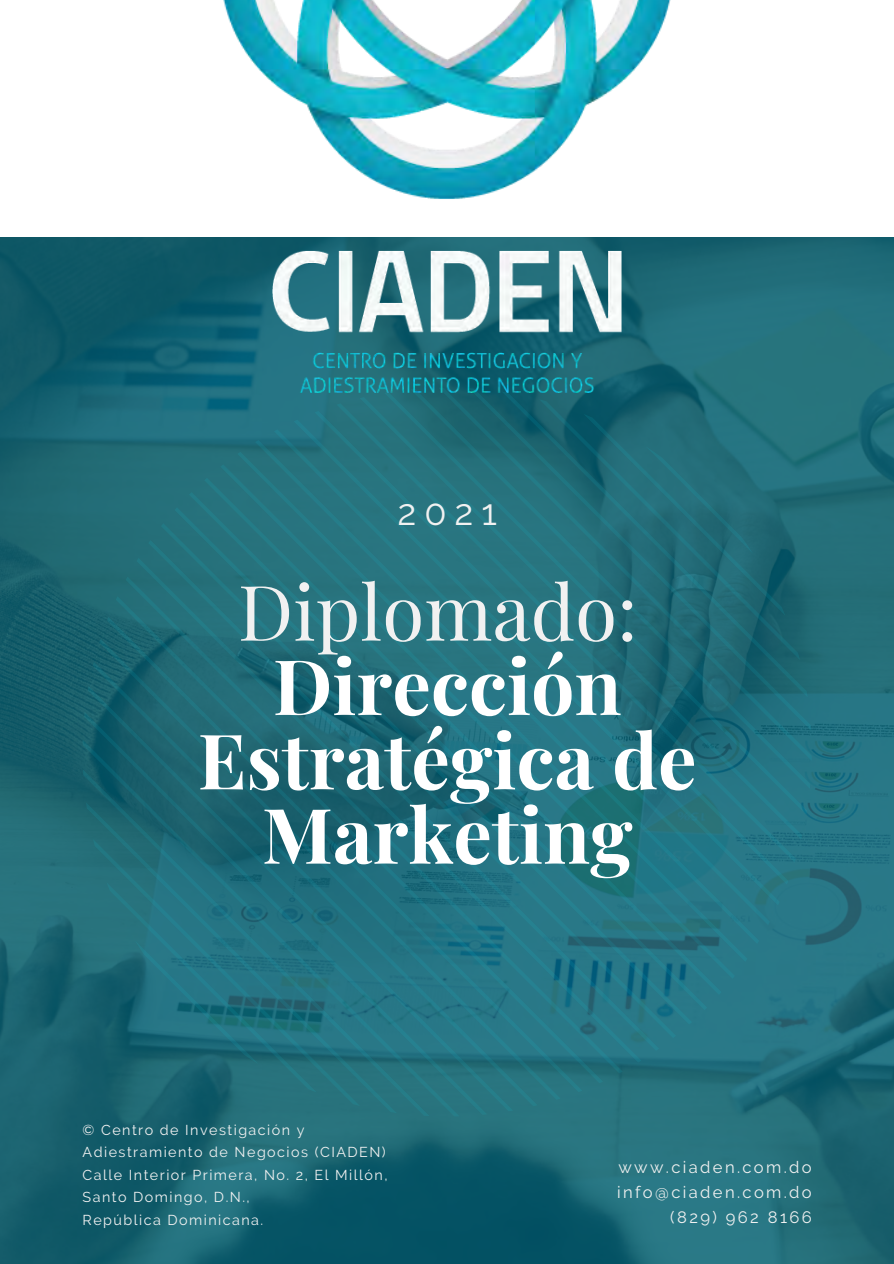
<style>
.page{position:relative;width:894px;height:1264px;background:#fff}
.page>*{position:absolute;margin:0;border:0;box-sizing:border-box;transform-origin:0 0}
.t1{font:700 76.65px/74.2px "Playfair Display";color:#fff;text-align:center}
.t2{font:76.65px "Playfair Display";color:#f1f1f1}
.t3{font:36.15px "Raleway";color:#f1f1f1}
.t4{font:16.5px "Raleway";letter-spacing:.145em;color:#f1f1f1}
.t5{font:14.25px/22.5px "Raleway";letter-spacing:.1em;color:#f1f1f1}
</style>
<div class="page">
<img style="left:0;top:237px;width:893px;height:1026px">
<svg style="left:88px;top:686px;width:425px;height:425px;fill:#236d77"></svg>
<svg style="left:93px;top:661px;width:444px;height:445px;fill:#246e78"></svg>
<svg style="left:99px;top:638px;width:461px;height:461px;fill:#236d77"></svg>
<svg style="left:107px;top:617px;width:475px;height:475px;fill:#246f79"></svg>
<svg style="left:116px;top:596px;width:487px;height:487px;fill:#246f79"></svg>
<svg style="left:126px;top:576px;width:496px;height:497px;fill:#216b75"></svg>
<svg style="left:136px;top:558px;width:505px;height:504px"></svg>
<svg style="left:148px;top:540px;width:511px;height:510px;fill:#257483"></svg>
<svg style="left:161px;top:523px;width:514px;height:515px;fill:#267786"></svg>
<svg style="left:174px;top:507px;width:517px;height:517px;fill:#257482"></svg>
<svg style="left:189px;top:492px;width:518px;height:518px;fill:#267483"></svg>
<svg style="left:204px;top:478px;width:517px;height:516px;fill:#267484"></svg>
<svg style="left:220px;top:464px;width:514px;height:514px;fill:#257382"></svg>
<svg style="left:237px;top:452px;width:510px;height:509px;fill:#257281"></svg>
<svg style="left:255px;top:440px;width:504px;height:503px;fill:#24727f"></svg>
<svg style="left:274px;top:429px;width:495px;height:496px;fill:#25737f"></svg>
<svg style="left:294px;top:419px;width:485px;height:486px"></svg>
<svg style="left:314px;top:411px;width:474px;height:473px;fill:#22737f"></svg>
<svg style="left:336px;top:403px;width:459px;height:459px;fill:#22737f"></svg>
<svg style="left:359px;top:397px;width:443px;height:442px;fill:#25737f"></svg>
<svg style="left:384px;top:392px;width:422px;height:422px;fill:#26737f"></svg>
<svg style="left:410px;top:392px;width:400px;height:396px;fill:#267581"></svg>
<svg style="left:438px;top:387px;width:373px;height:373px;fill:#267580"></svg>
<svg style="left:468px;top:388px;width:342px;height:342px;fill:#26747f"></svg>
<svg style="left:501px;top:391px;width:306px;height:306px;fill:#25717c"></svg>
<svg style="left:539px;top:399px;width:260px;height:261px"></svg>
<svg style="left:583px;top:414px;width:202px;height:201px"></svg>
<img style="left:223px;top:0;width:448px;height:199px">
<img style="left:272px;top:237px;width:349px;height:155px">
<p class="t3" style="left:397px;top:491px;width:101px">2021</p>
<p class="t2" style="left:238px;top:552px;width:401px">Diplomado:</p>
<p class="t1" style="left:198px;top:642px;width:500px">Dirección<br>Estratégica de<br>Marketing</p>
<p class="t5" style="left:83px;top:1118px;width:304px">© Centro de Investigación y<br>Adiestramiento de Negocios (CIADEN)</p>
<p class="t5" style="left:83px;top:1163px;width:306px">Calle Interior Primera, No. 2, El Millón,<br>Santo Domingo, D.N.,</p>
<p class="t5" style="left:83px;top:1208px;width:182px">República Dominicana.</p>
<p class="t4" style="left:618px;top:1157px;width:195px">www.ciaden.com.do</p>
<p class="t4" style="left:617px;top:1182px;width:196px">info@ciaden.com.do</p>
<p class="t4" style="left:670px;top:1207px;width:143px">(829) 962 8166</p>
</div>
